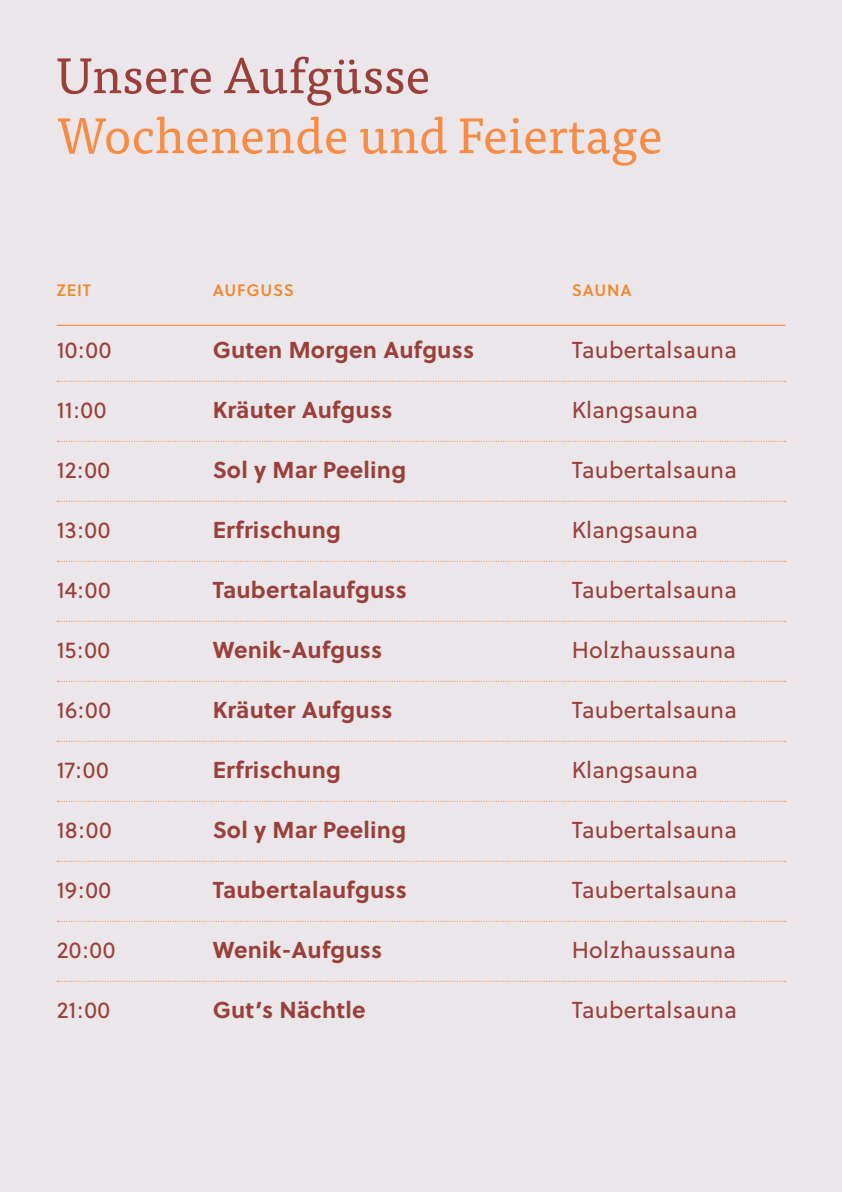
<style>
.page{position:relative;width:842px;height:1192px;background:#ebe6e9}
.page>*{position:absolute;margin:0;border:0;box-sizing:border-box;transform-origin:0 0}
.Headline_Artikel{font:50px/60px "Tisa OT";color:#f68c45}
.t1{font:23px "Soleil";letter-spacing:.01em;color:#99403b}
.t2{font:700 23px "Soleil";letter-spacing:.01em;color:#99403b}
.t3{font:16.55px "Soleil Sb";letter-spacing:.05em;color:#ec8a2e}
.s1{color:#99403b}
</style>
<div class="page">
<hr style="left:57px;top:325px;width:728px;height:1px;background:#f68c45">
<svg style="left:57px;top:381px;width:729px;height:1px"></svg>
<svg style="left:57px;top:441px;width:729px;height:1px"></svg>
<svg style="left:57px;top:501px;width:729px;height:1px"></svg>
<svg style="left:57px;top:561px;width:729px;height:1px"></svg>
<svg style="left:57px;top:621px;width:729px;height:1px"></svg>
<svg style="left:57px;top:681px;width:729px;height:1px"></svg>
<svg style="left:57px;top:741px;width:729px;height:1px"></svg>
<svg style="left:57px;top:801px;width:729px;height:1px"></svg>
<svg style="left:57px;top:861px;width:729px;height:1px"></svg>
<svg style="left:57px;top:921px;width:729px;height:1px"></svg>
<svg style="left:57px;top:981px;width:729px;height:1px"></svg>
<p class="Headline_Artikel" style="left:57px;top:46px;width:607px"><span class="s1">Unsere Aufgüsse<br></span>Wochenende und Feiertage</p>
<p class="t3" style="left:57px;top:277px;width:36px">ZEIT</p>
<p class="t3" style="left:213px;top:277px;width:83px">AUFGUSS</p>
<p class="t3" style="left:572px;top:277px;width:61px">SAUNA</p>
<p class="t1" style="left:57px;top:334px;width:56px">10:00</p>
<p class="t2" style="left:213px;top:332px;width:263px">Guten Morgen Aufguss</p>
<p class="t1" style="left:572px;top:334px;width:167px">Taubertalsauna</p>
<p class="t1" style="left:57px;top:394px;width:51px">11:00</p>
<p class="t2" style="left:213px;top:392px;width:181px">Kräuter Aufguss</p>
<p class="t1" style="left:572px;top:394px;width:128px">Klangsauna</p>
<p class="t1" style="left:57px;top:454px;width:55px">12:00</p>
<p class="t2" style="left:213px;top:452px;width:195px">Sol y Mar Peeling</p>
<p class="t1" style="left:572px;top:454px;width:167px">Taubertalsauna</p>
<p class="t1" style="left:57px;top:514px;width:55px">13:00</p>
<p class="t2" style="left:213px;top:512px;width:130px">Erfrischung</p>
<p class="t1" style="left:572px;top:514px;width:128px">Klangsauna</p>
<p class="t1" style="left:57px;top:574px;width:55px">14:00</p>
<p class="t2" style="left:213px;top:572px;width:196px">Taubertalaufguss</p>
<p class="t1" style="left:572px;top:574px;width:167px">Taubertalsauna</p>
<p class="t1" style="left:57px;top:634px;width:55px">15:00</p>
<p class="t2" style="left:213px;top:632px;width:171px">Wenik-Aufguss</p>
<p class="t1" style="left:572px;top:634px;width:166px">Holzhaussauna</p>
<p class="t1" style="left:57px;top:694px;width:56px">16:00</p>
<p class="t2" style="left:213px;top:692px;width:181px">Kräuter Aufguss</p>
<p class="t1" style="left:572px;top:694px;width:167px">Taubertalsauna</p>
<p class="t1" style="left:57px;top:754px;width:54px">17:00</p>
<p class="t2" style="left:213px;top:752px;width:130px">Erfrischung</p>
<p class="t1" style="left:572px;top:754px;width:128px">Klangsauna</p>
<p class="t1" style="left:57px;top:814px;width:56px">18:00</p>
<p class="t2" style="left:213px;top:812px;width:195px">Sol y Mar Peeling</p>
<p class="t1" style="left:572px;top:814px;width:167px">Taubertalsauna</p>
<p class="t1" style="left:57px;top:874px;width:56px">19:00</p>
<p class="t2" style="left:213px;top:872px;width:196px">Taubertalaufguss</p>
<p class="t1" style="left:572px;top:874px;width:167px">Taubertalsauna</p>
<p class="t1" style="left:57px;top:934px;width:60px">20:00</p>
<p class="t2" style="left:213px;top:932px;width:171px">Wenik-Aufguss</p>
<p class="t1" style="left:572px;top:934px;width:166px">Holzhaussauna</p>
<p class="t1" style="left:57px;top:994px;width:55px">21:00</p>
<p class="t2" style="left:213px;top:992px;width:155px">Gut’s Nächtle</p>
<p class="t1" style="left:572px;top:994px;width:167px">Taubertalsauna</p>
</div>
